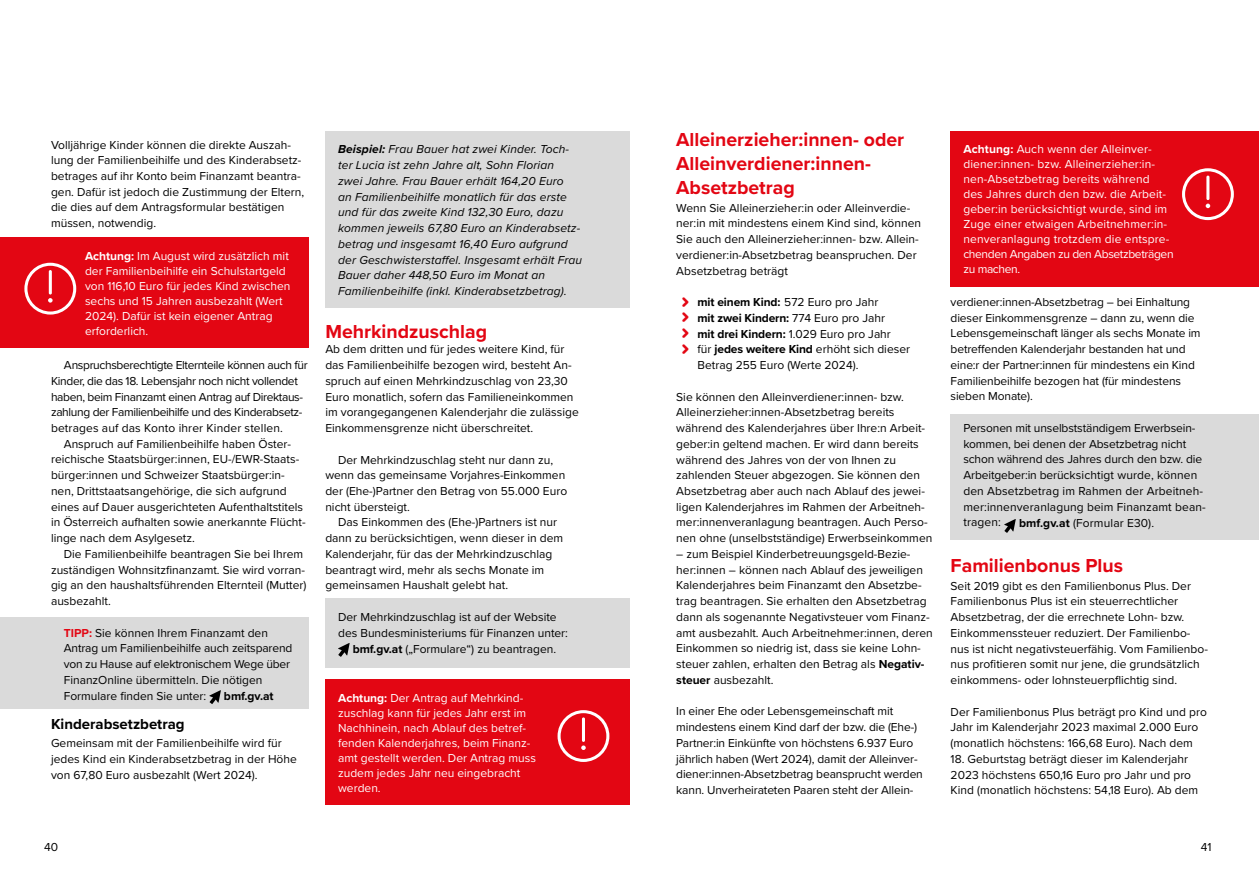
<style>
.page{position:relative;width:1259px;height:893px;background:#fff}
.page>*{position:absolute;margin:0;border:0;box-sizing:border-box;transform-origin:0 0}
.t1{font:700 19.5px/23.9px "Proxima Nova";color:#e30613}
.t2{font:700 15px "Proxima Nova";color:#000}
.t3{font:12px/15.8px "Proxima Nova";color:#000}
.t4{font:12px/15px "Proxima Nova";color:#fff}
.t5{font:italic 12px/15.8px "Proxima Nova";letter-spacing:.01em;color:#000}
.t6{font:12px/15.8px "Proxima Nova";letter-spacing:-.03em;color:#000}
.t7{font:700 12px "Proxima Nova";color:#000}
.s1{font-weight:700}
.s2{font-weight:700;color:#e30613}
</style>
<div class="page">
<div style="left:950px;top:414px;width:309px;height:125px;background:#dadada"></div>
<div style="left:325px;top:598px;width:304px;height:70px;background:#dadada"></div>
<div style="left:0;top:617px;width:308px;height:91px;background:#dadada"></div>
<svg style="left:209px;top:690px;width:12px;height:14px"></svg>
<svg style="left:338px;top:643px;width:12px;height:14px"></svg>
<svg style="left:1004px;top:519px;width:11px;height:14px"></svg>
<div style="left:950px;top:131px;width:309px;height:155px;background:#e30613"></div>
<svg style="left:1182px;top:168px;width:51px;height:52px"></svg>
<div style="left:0;top:238px;width:308px;height:109px;background:#e30613"></div>
<svg style="left:24px;top:263px;width:52px;height:52px"></svg>
<div style="left:325px;top:680px;width:304px;height:125px;background:#e30613"></div>
<svg style="left:557px;top:710px;width:52px;height:52px"></svg>
<div style="left:325px;top:131px;width:304px;height:177px;background:#dadada"></div>
<p class="t3" style="left:51px;top:136px;width:255px">Volljährige Kinder können die direkte Auszah&shy;lung der Familienbeihilfe und des Kinderabsetz&shy;betrages auf ihr Konto beim Finanzamt beantra&shy;gen. Dafür ist jedoch die Zustimmung der Eltern, die dies auf dem Antragsformular bestätigen müssen, notwendig.</p>
<p class="t4" style="left:85px;top:248px;width:207px"><span class="s1">Achtung:</span> Im August wird zusätzlich mit der Familienbeihilfe ein Schulstartgeld von 116,10 Euro für jedes Kind zwischen sechs und 15 Jahren ausbezahlt (Wert 2024). Dafür ist kein eigener Antrag erforderlich.</p>
<p class="t6" style="left:51px;top:357px;width:258px;text-indent:13px">Anspruchsberechtigte Elternteile können auch für Kinder, die das 18. Lebensjahr noch nicht vollendet haben, beim Finanzamt einen Antrag auf Direktaus&shy;zahlung der Familienbeihilfe und des Kinderabsetz&shy;betrages auf das Konto ihrer Kinder stellen.</p>
<p class="t3" style="left:51px;top:435px;width:256px;text-indent:13px">Anspruch auf Familienbeihilfe haben Öster&shy;reichische Staatsbürger:innen, EU-/EWR-Staats&shy;bürger:innen und Schweizer Staatsbürger:in&shy;nen, Drittstaatsangehörige, die sich aufgrund eines auf Dauer ausgerichteten Aufenthaltstitels in Österreich aufhalten sowie anerkannte Flücht&shy;linge nach dem Asylgesetz.</p>
<p class="t3" style="left:51px;top:546px;width:257px;text-indent:13px">Die Familienbeihilfe beantragen Sie bei Ihrem zuständigen Wohnsitzfinanzamt. Sie wird vorran&shy;gig an den haushaltsführenden Elternteil (Mutter) ausbezahlt.</p>
<p class="t3" style="left:64px;top:624px;width:230px"><span class="s2">TIPP:</span> Sie können Ihrem Finanzamt den Antrag um Familienbeihilfe auch zeitsparend von zu Hause auf elektronischem Wege über FinanzOnline übermitteln. Die nötigen Formulare finden Sie unter:</p>
<p class="t7" style="left:224px;top:687px;width:51px">bmf.gv.at</p>
<p class="t2" style="left:51px;top:713px;width:135px">Kinderabsetzbetrag</p>
<p class="t3" style="left:51px;top:735px;width:247px">Gemeinsam mit der Familienbeihilfe wird für jedes Kind ein Kinderabsetzbetrag in der Höhe von 67,80 Euro ausbezahlt (Wert 2024).</p>
<p class="t5" style="left:338px;top:141px;width:245px"><span class="s1">Beispiel:</span> Frau Bauer hat zwei Kinder. Toch&shy;ter Lucia ist zehn Jahre alt, Sohn Florian<br>zwei Jahre. Frau Bauer erhält 164,20 Euro<br>an Familienbeihilfe monatlich für das erste und für das zweite Kind 132,30 Euro, dazu kommen jeweils 67,80 Euro an Kinderabsetz&shy;betrag und insgesamt 16,40 Euro aufgrund der Geschwisterstaffel. Insgesamt erhält Frau Bauer daher 448,50 Euro im Monat an Familienbeihilfe (inkl. Kinderabsetzbetrag).</p>
<h1 class="t1" style="left:325px;top:319px;width:163px">Mehrkindzuschlag</h1>
<p class="t3" style="left:325px;top:341px;width:255px">Ab dem dritten und für jedes weitere Kind, für das Familienbeihilfe bezogen wird, besteht An&shy;spruch auf einen Mehrkindzuschlag von 23,30<br>Euro monatlich, sofern das Familieneinkommen im vorangegangenen Kalenderjahr die zulässige Einkommensgrenze nicht überschreitet.</p>
<p class="t3" style="left:325px;top:451px;width:243px;text-indent:13px">Der Mehrkindzuschlag steht nur dann zu, wenn das gemeinsame Vorjahres-Einkommen der (Ehe-)Partner den Betrag von 55.000 Euro nicht übersteigt.</p>
<p class="t3" style="left:325px;top:514px;width:239px;text-indent:13px">Das Einkommen des (Ehe-)Partners ist nur dann zu berücksichtigen, wenn dieser in dem Kalenderjahr, für das der Mehrkindzuschlag beantragt wird, mehr als sechs Monate im gemeinsamen Haushalt gelebt hat.</p>
<p class="t3" style="left:338px;top:609px;width:220px">Der Mehrkindzuschlag ist auf der Website</p>
<p class="t3" style="left:338px;top:624px;width:231px">des Bundesministeriums für Finanzen unter:</p>
<p class="t3" style="left:353px;top:640px;width:205px"><span class="s1">bmf.gv.at</span> („Formulare“) zu beantragen.</p>
<p class="t4" style="left:338px;top:690px;width:199px"><span class="s1">Achtung:</span> Der Antrag auf Mehrkind&shy;zuschlag kann für jedes Jahr erst im<br>Nachhinein, nach Ablauf des betref&shy;fenden Kalenderjahres, beim Finanz&shy;amt gestellt werden. Der Antrag muss zudem jedes Jahr neu eingebracht werden.</p>
<h1 class="t1" style="left:676px;top:127px;width:229px">Alleinerzieher:innen- oder<br>Alleinverdiener:innen-<br>Absetzbetrag</h1>
<p class="t3" style="left:676px;top:199px;width:246px">Wenn Sie Alleinerzieher:in oder Alleinverdie&shy;ner:in mit mindestens einem Kind sind, können Sie auch den Alleinerzieher:innen- bzw. Allein&shy;verdiener:in-Absetzbetrag beanspruchen. Der Absetzbetrag beträgt</p>
<p class="t3" style="left:697px;top:294px;width:214px"><span class="s1">mit einem Kind:</span> 572 Euro pro Jahr<br><span class="s1">mit zwei Kindern:</span> 774 Euro pro Jahr<br><span class="s1">mit drei Kindern:</span> 1.029 Euro pro Jahr<br>für <span class="s1">jedes weitere Kind</span> erhöht sich dieser Betrag 255 Euro (Werte 2024).</p>
<p class="t3" style="left:676px;top:388px;width:258px">Sie können den Alleinverdiener:innen- bzw.<br>Alleinerzieher:innen-Absetzbetrag bereits während des Kalenderjahres über Ihre:n Arbeit&shy;geber:in geltend machen. Er wird dann bereits während des Jahres von der von Ihnen zu zahlenden Steuer abgezogen. Sie können den Absetzbetrag aber auch nach Ablauf des jewei&shy;ligen Kalenderjahres im Rahmen der Arbeitneh&shy;mer:innenveranlagung beantragen. Auch Perso&shy;nen ohne (unselbstständige) Erwerbseinkommen</p>
<p class="t3" style="left:676px;top:546px;width:258px">– zum Beispiel Kinderbetreuungsgeld-Bezie&shy;her:innen – können nach Ablauf des jeweiligen Kalenderjahres beim Finanzamt den Absetzbe&shy;trag beantragen. Sie erhalten den Absetzbetrag dann als sogenannte Negativsteuer vom Finanz&shy;amt ausbezahlt. Auch Arbeitnehmer:innen, deren Einkommen so niedrig ist, dass sie keine Lohn&shy;steuer zahlen, erhalten den Betrag als <span class="s1">Negativ&shy;steuer</span> ausbezahlt.</p>
<p class="t3" style="left:676px;top:703px;width:248px">In einer Ehe oder Lebensgemeinschaft mit mindestens einem Kind darf der bzw. die (Ehe-)<br>Partner:in Einkünfte von höchstens 6.937 Euro jährlich haben (Wert 2024), damit der Alleinver&shy;diener:innen-Absetzbetrag beansprucht werden kann. Unverheirateten Paaren steht der Allein-</p>
<p class="t4" style="left:963px;top:141px;width:212px"><span class="s1">Achtung:</span> Auch wenn der Alleinver&shy;diener:innen- bzw. Alleinerzieher:in&shy;nen-Absetzbetrag bereits während<br>des Jahres durch den bzw. die Arbeit&shy;geber:in berücksichtigt wurde, sind im Zuge einer etwaigen Arbeitnehmer:in&shy;nenveranlagung trotzdem die entspre&shy;chenden Angaben zu den Absetzbeträgen zu machen.</p>
<p class="t3" style="left:950px;top:293px;width:251px">verdiener:innen-Absetzbetrag – bei Einhaltung dieser Einkommensgrenze – dann zu, wenn die Lebensgemeinschaft länger als sechs Monate im betreffenden Kalenderjahr bestanden hat und eine:r der Partner:innen für mindestens ein Kind Familienbeihilfe bezogen hat (für mindestens sieben Monate).</p>
<p class="t3" style="left:963px;top:419px;width:244px">Personen mit unselbstständigem Erwerbsein&shy;kommen, bei denen der Absetzbetrag nicht schon während des Jahres durch den bzw. die Arbeitgeber:in berücksichtigt wurde, können den Absetzbetrag im Rahmen der Arbeitneh&shy;mer:innenveranlagung beim Finanzamt bean&shy;tragen:</p>
<p class="t3" style="left:1019px;top:514px;width:137px"><span class="s1">bmf.gv.at</span> (Formular E30).</p>
<h1 class="t1" style="left:950px;top:553px;width:174px">Familienbonus Plus</h1>
<p class="t3" style="left:950px;top:577px;width:259px">Seit 2019 gibt es den Familienbonus Plus. Der Familienbonus Plus ist ein steuerrechtlicher Absetzbetrag, der die errechnete Lohn- bzw.<br>Einkommenssteuer reduziert. Der Familienbo&shy;nus ist nicht negativsteuerfähig. Vom Familienbo&shy;nus profitieren somit nur jene, die grundsätzlich einkommens- oder lohnsteuerpflichtig sind.</p>
<p class="t3" style="left:950px;top:703px;width:258px">Der Familienbonus Plus beträgt pro Kind und pro<br>Jahr im Kalenderjahr 2023 maximal 2.000 Euro (monatlich höchstens: 166,68 Euro). Nach dem</p>
<p class="t3" style="left:950px;top:750px;width:249px">18. Geburtstag beträgt dieser im Kalenderjahr<br>2023 höchstens 650,16 Euro pro Jahr und pro<br>Kind (monatlich höchstens: 54,18 Euro). Ab dem</p>
<p class="t3" style="left:44px;top:839px;width:16px">40</p>
<p class="t3" style="left:1200px;top:839px;width:12px">41</p>
</div>
